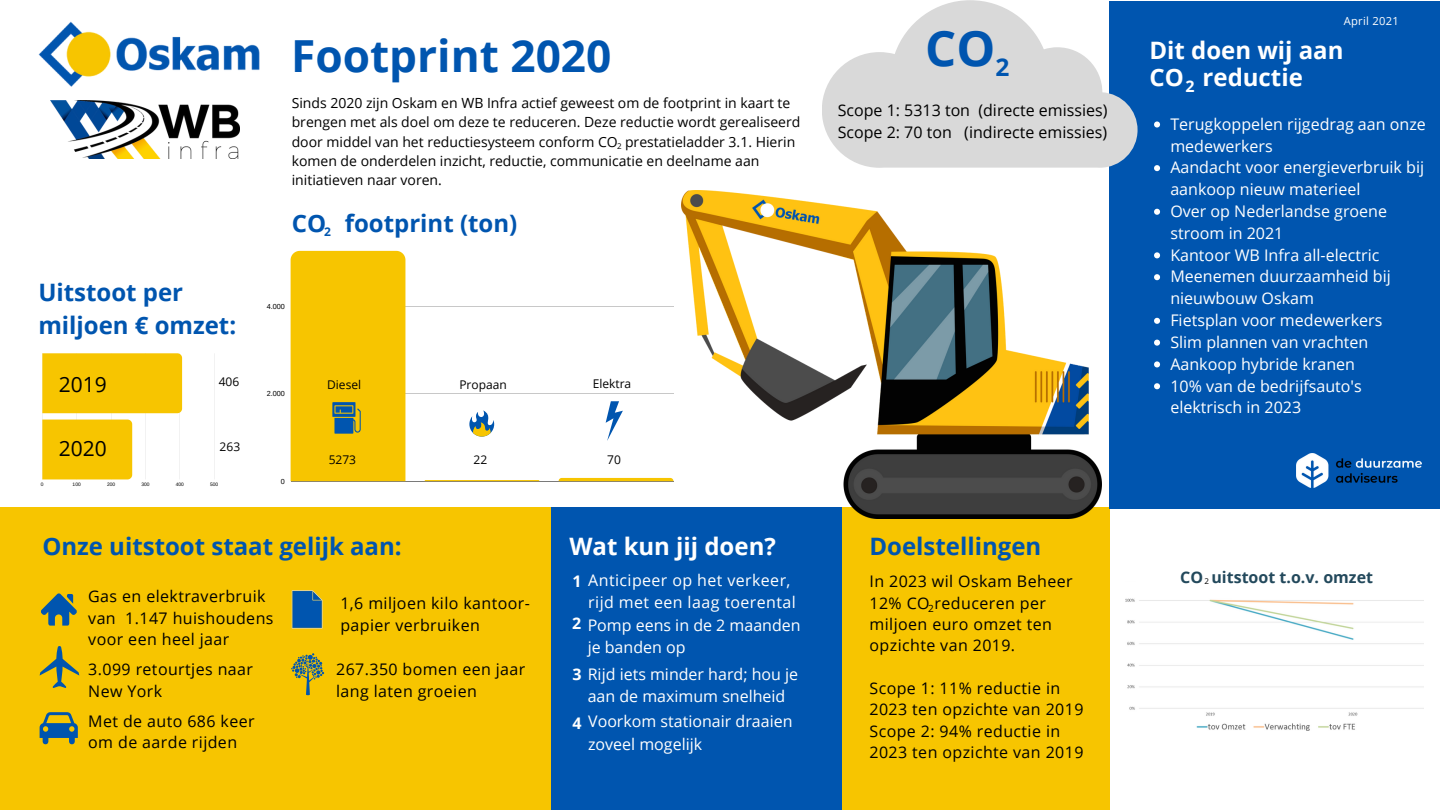
<style>
.page{position:relative;width:1440px;height:810px;background:#fff}
.page>*{position:absolute;margin:0;border:0;box-sizing:border-box;transform-origin:0 0}
.t1{font:700 49px "Open Sans";color:#0055af}
.t2{font:700 44.2px "Open Sans";color:#0055af}
.t3{font:700 24.5px "Open Sans";color:#0055af}
.t4{font:700 24px/33px "Open Sans";color:#0055af}
.t5{font:700 24px "Open Sans";color:#fff}
.t6{font:21px "Open Sans";color:#000}
.t7{font:16px/21.8px "Open Sans";color:#fff}
.t8{font:16px/21.6px "Open Sans";letter-spacing:.025em;color:#000}
.t9{font:16px "Open Sans";color:#000}
.t10{font:16px "Open Sans";letter-spacing:.025em;color:#fff}
.t11{font:700 16px "Open Sans";color:#23495c}
.t12{font:700 16px "Open Sans";color:#fff}
.t13{font:14px/19.4px "Open Sans";color:#000}
.t14{font:12px "Open Sans";color:#000}
.t15{font:700 12px "Open Sans";color:#0055af}
.t16{font:11.2px "Open Sans";letter-spacing:.025em;color:#fff}
.t17{font:10px "Open Sans";color:#000}
.t18{font:8px "Open Sans";color:#000}
.t19{font:7.3px "Arimo";color:#000}
.t20{font:4.9px "Arimo";color:#000}
.s1{font-weight:700}
</style>
<div class="page">
<hr style="left:42px;top:353px;width:1px;height:126px;background:#222">
<hr style="left:77px;top:353px;width:1px;height:126px;background:#222">
<hr style="left:111px;top:353px;width:1px;height:126px;background:#222">
<hr style="left:145px;top:353px;width:1px;height:126px;background:#222">
<hr style="left:180px;top:353px;width:1px;height:126px;background:#222">
<hr style="left:214px;top:353px;width:1px;height:126px;background:#222">
<div style="left:42px;top:353px;width:140px;height:60px;background:#f7c500"></div>
<div style="left:42px;top:420px;width:90px;height:59px;background:#f7c500"></div>
<div style="left:0;top:507px;width:1109px;height:303px;background:#f7c500"></div>
<div style="left:551px;top:507px;width:291px;height:303px;background:#0055af"></div>
<div style="left:1109px;top:1px;width:331px;height:507px;background:#0055af"></div>
<hr style="left:291px;top:306px;width:382px;height:1px;background:#222">
<hr style="left:291px;top:394px;width:382px;height:1px;background:#222">
<hr style="left:291px;top:481px;width:382px;height:1px;background:#222">
<svg style="left:425px;top:480px;width:114px;height:1px"></svg>
<svg style="left:559px;top:478px;width:114px;height:3px"></svg>
<svg style="left:41px;top:593px;width:36px;height:33px"></svg>
<svg style="left:40px;top:646px;width:39px;height:42px"></svg>
<svg style="left:291px;top:653px;width:33px;height:42px"></svg>
<svg style="left:40px;top:712px;width:38px;height:32px"></svg>
<img style="left:1296px;top:453px;width:126px;height:35px">
<div style="left:291px;top:251px;width:114px;height:230px;background:#f7c500"></div>
<svg style="left:292px;top:590px;width:31px;height:39px"></svg>
<img style="left:38px;top:21px;width:222px;height:66px">
<svg style="left:822px;top:0;width:316px;height:168px;fill:#d9d9d9"></svg>
<img style="left:50px;top:100px;width:190px;height:58px">
<svg style="left:469px;top:410px;width:25px;height:27px"></svg>
<svg style="left:606px;top:401px;width:17px;height:40px"></svg>
<img style="left:681px;top:191px;width:420px;height:327px">
<img style="left:1126px;top:598px;width:297px;height:133px">
<svg style="left:1154px;top:122px;width:6px;height:6px"></svg>
<svg style="left:1154px;top:165px;width:6px;height:6px"></svg>
<svg style="left:1154px;top:209px;width:6px;height:6px"></svg>
<svg style="left:1154px;top:252px;width:6px;height:6px"></svg>
<svg style="left:1154px;top:274px;width:6px;height:6px"></svg>
<svg style="left:1154px;top:318px;width:6px;height:6px"></svg>
<svg style="left:1154px;top:340px;width:6px;height:6px"></svg>
<svg style="left:1154px;top:361px;width:6px;height:6px"></svg>
<svg style="left:1154px;top:383px;width:6px;height:6px"></svg>
<p class="t2" style="left:291px;top:25px;width:322px">Footprint 2020</p>
<p class="t13" style="left:292px;top:93px;width:510px">Sinds 2020 zijn Oskam en WB Infra actief geweest om de footprint in kaart te brengen met als doel om deze te reduceren. Deze reductie wordt gerealiseerd door middel van het reductiesysteem conform CO prestatieladder 3.1. Hierin komen de onderdelen inzicht, reductie, communicatie en deelname aan initiatieven naar voren.</p>
<p class="t18" style="left:617px;top:140px;width:6px">2</p>
<p class="t4" style="left:38px;top:275px;width:199px">Uitstoot per miljoen € omzet:</p>
<p class="t6" style="left:59px;top:370px;width:50px">2019</p>
<p class="t6" style="left:59px;top:434px;width:49px">2020</p>
<p class="t14" style="left:219px;top:373px;width:22px">406</p>
<p class="t14" style="left:220px;top:438px;width:22px">263</p>
<p class="t20" style="left:41px;top:482px;width:4px">0</p>
<p class="t20" style="left:73px;top:482px;width:10px">100</p>
<p class="t20" style="left:107px;top:482px;width:10px">200</p>
<p class="t20" style="left:141px;top:482px;width:10px">300</p>
<p class="t20" style="left:176px;top:482px;width:10px">400</p>
<p class="t20" style="left:210px;top:482px;width:10px">500</p>
<p class="t4" style="left:292px;top:206px;width:227px">CO footprint (ton)</p>
<p class="t15" style="left:324px;top:223px;width:8px">2</p>
<p class="t19" style="left:267px;top:302px;width:20px">4.000</p>
<p class="t19" style="left:267px;top:390px;width:20px">2.000</p>
<p class="t19" style="left:281px;top:477px;width:6px">0</p>
<p class="t14" style="left:327px;top:377px;width:35px">Diesel</p>
<p class="t14" style="left:459px;top:377px;width:49px">Propaan</p>
<p class="t14" style="left:593px;top:376px;width:40px">Elektra</p>
<p class="t14" style="left:329px;top:451px;width:29px">5273</p>
<p class="t14" style="left:474px;top:451px;width:15px">22</p>
<p class="t14" style="left:607px;top:451px;width:15px">70</p>
<p class="t4" style="left:42px;top:529px;width:361px">Onze uitstoot staat gelijk aan:</p>
<p class="t5" style="left:569px;top:530px;width:208px">Wat kun jij doen?</p>
<p class="t12" style="left:572px;top:570px;width:11px">1</p>
<p class="t12" style="left:572px;top:612px;width:11px">2</p>
<p class="t7" style="left:588px;top:614px;width:214px">Pomp eens in de 2 maanden</p>
<p class="t7" style="left:588px;top:636px;width:99px">je banden op</p>
<p class="t7" style="left:572px;top:663px;width:227px"><span class="s1">3</span> Rijd iets minder hard; hou je</p>
<p class="t12" style="left:572px;top:712px;width:11px">4</p>
<p class="t7" style="left:588px;top:710px;width:206px;line-height:22.3px">Voorkom stationair draaien zoveel mogelijk</p>
<p class="t10" style="left:588px;top:569px;width:204px">Anticipeer op het verkeer,</p>
<p class="t10" style="left:588px;top:591px;width:209px">rijd met een laag toerental</p>
<p class="t8" style="left:88px;top:585px;width:187px">Gas en elektraverbruik van 1.147 huishoudens voor een heel jaar</p>
<p class="t8" style="left:88px;top:658px;width:166px">3.099 retourtjes naar<br>New York</p>
<p class="t8" style="left:88px;top:710px;width:168px">Met de auto 686 keer om de aarde rijden</p>
<p class="t8" style="left:340px;top:592px;width:191px">1,6 miljoen kilo kantoor&shy;papier verbruiken</p>
<p class="t8" style="left:336px;top:658px;width:191px">267.350 bomen een jaar lang laten groeien</p>
<p class="t7" style="left:588px;top:685px;width:199px">aan de maximum snelheid</p>
<p class="t1" style="left:925px;top:14px;width:72px">CO</p>
<p class="t9" style="left:838px;top:99px;width:271px">Scope 1: 5313 ton (directe emissies)</p>
<p class="t9" style="left:838px;top:121px;width:271px">Scope 2: 70 ton (indirecte emissies)</p>
<p class="t3" style="left:995px;top:50px;width:15px">2</p>
<p class="t4" style="left:870px;top:529px;width:173px">Doelstellingen</p>
<p class="t8" style="left:870px;top:570px;width:205px">In 2023 wil Oskam Beheer<br>12% CO reduceren per miljoen euro omzet ten opzichte van 2019.</p>
<p class="t8" style="left:870px;top:677px;width:215px">Scope 1: 11% reductie in<br>2023 ten opzichte van 2019</p>
<p class="t8" style="left:870px;top:720px;width:215px">Scope 2: 94% reductie in<br>2023 ten opzichte van 2019</p>
<p class="t17" style="left:928px;top:601px;width:7px">2</p>
<p class="t16" style="left:1344px;top:13px;width:57px">April 2021</p>
<p class="t5" style="left:1150px;top:33px;width:196px">Dit doen wij aan</p>
<p class="t5" style="left:1150px;top:60px;width:36px">CO</p>
<p class="t12" style="left:1185px;top:75px;width:11px">2</p>
<p class="t5" style="left:1203px;top:60px;width:102px">reductie</p>
<p class="t7" style="left:1170px;top:113px;width:257px">Terugkoppelen rijgedrag aan onze medewerkers</p>
<p class="t7" style="left:1170px;top:156px;width:255px">Aandacht voor energieverbruik bij aankoop nieuw materieel</p>
<p class="t7" style="left:1170px;top:200px;width:218px">Over op Nederlandse groene stroom in 2021</p>
<p class="t7" style="left:1170px;top:244px;width:210px">Kantoor WB Infra all-electric</p>
<p class="t7" style="left:1170px;top:265px;width:222px">Meenemen duurzaamheid bij nieuwbouw Oskam</p>
<p class="t7" style="left:1170px;top:309px;width:214px">Fietsplan voor medewerkers</p>
<p class="t7" style="left:1170px;top:331px;width:199px">Slim plannen van vrachten</p>
<p class="t7" style="left:1170px;top:353px;width:186px">Aankoop hybride kranen</p>
<p class="t7" style="left:1170px;top:374px;width:193px">10% van de bedrijfsauto's elektrisch in 2023</p>
<p class="t11" style="left:1180px;top:566px;width:24px">CO</p>
<p class="t18" style="left:1205px;top:576px;width:6px">2</p>
<p class="t11" style="left:1211px;top:566px;width:163px">uitstoot t.o.v. omzet</p>
</div>
